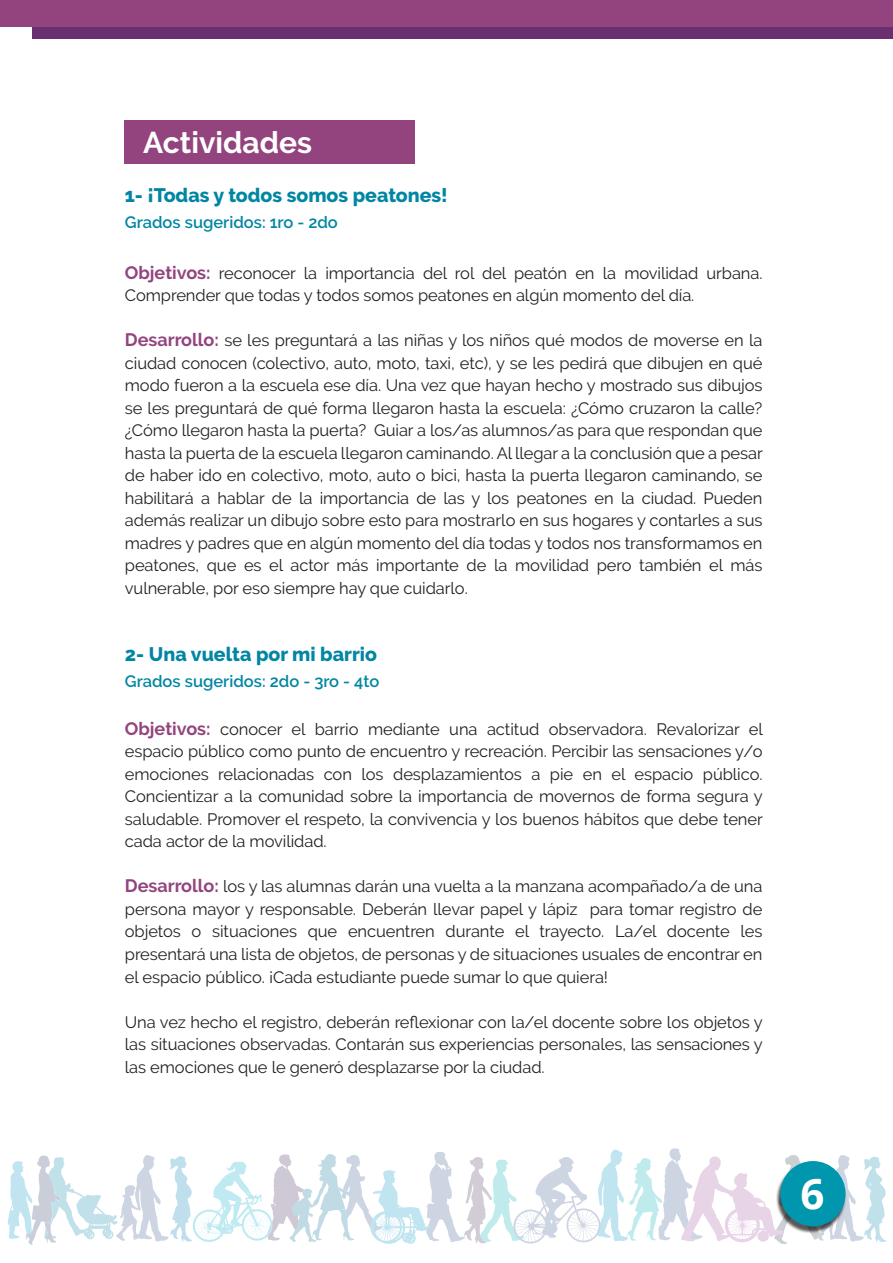
<style>
.page{position:relative;width:893px;height:1263px;background:#fff}
.page>*{position:absolute;margin:0;border:0;box-sizing:border-box;transform-origin:0 0}
.t1{font:700 42px "Open Sans";color:#fff}
.t2{font:700 30px "Raleway";color:#fff}
.t3{font:800 19.5px "Raleway";color:#0086a3}
.t4{font:16.5px/22.5px "Raleway";letter-spacing:-.005em;color:#231f20;text-align:justify}
.t5{font:600 16.5px "Raleway";color:#0086a3}
.s1{font-weight:700;font-size:18px;color:#93447f}
</style>
<div class="page">
<div style="left:33px;top:0;width:860px;height:39px;background:#6a2f71"></div>
<div style="left:0;top:0;width:893px;height:27px;background:#93447f"></div>
<svg style="left:8px;top:1148px;width:878px;height:97px"></svg>
<img style="left:774px;top:1161px;width:73px;height:73px">
<div style="left:780px;top:1161px;width:66px;height:65px;background:#0096ae;border-radius:50%"></div>
<div style="left:125px;top:120px;width:290px;height:44px;background:#93447f"></div>
<h2 class="t2" style="left:143px;top:126px;width:170px">Actividades</h2>
<p class="t3" style="left:125px;top:184px;width:324px">1- ¡Todas y todos somos peatones!</p>
<p class="t5" style="left:125px;top:213px;width:214px">Grados sugeridos: 1ro - 2do</p>
<p class="t4" style="left:125px;top:262px;width:639px"><span class="s1">Objetivos:</span> reconocer la importancia del rol del peatón en la movilidad urbana.<br>Comprender que todas y todos somos peatones en algún momento del día.</p>
<p class="t4" style="left:125px;top:329px;width:639px"><span class="s1">Desarrollo:</span> se les preguntará a las niñas y los niños qué modos de moverse en la ciudad conocen (colectivo, auto, moto, taxi, etc), y se les pedirá que dibujen en qué modo fueron a la escuela ese día. Una vez que hayan hecho y mostrado sus dibujos se les preguntará de qué forma llegaron hasta la escuela: ¿Cómo cruzaron la calle? ¿Cómo llegaron hasta la puerta? Guiar a los/as alumnos/as para que respondan que hasta la puerta de la escuela llegaron caminando. Al llegar a la conclusión que a pesar de haber ido en colectivo, moto, auto o bici, hasta la puerta llegaron caminando, se habilitará a hablar de la importancia de las y los peatones en la ciudad. Pueden además realizar un dibujo sobre esto para mostrarlo en sus hogares y contarles a sus madres y padres que en algún momento del día todas y todos nos transformamos en peatones, que es el actor más importante de la movilidad pero también el más vulnerable, por eso siempre hay que cuidarlo.</p>
<p class="t3" style="left:125px;top:643px;width:254px">2- Una vuelta por mi barrio</p>
<p class="t5" style="left:125px;top:672px;width:256px">Grados sugeridos: 2do - 3ro - 4to</p>
<p class="t4" style="left:125px;top:718px;width:640px"><span class="s1">Objetivos:</span> conocer el barrio mediante una actitud observadora. Revalorizar el espacio público como punto de encuentro y recreación. Percibir las sensaciones y/o emociones relacionadas con los desplazamientos a pie en el espacio público.<br>Concientizar a la comunidad sobre la importancia de movernos de forma segura y saludable. Promover el respeto, la convivencia y los buenos hábitos que debe tener cada actor de la movilidad.</p>
<p class="t4" style="left:125px;top:875px;width:639px"><span class="s1">Desarrollo:</span> los y las alumnas darán una vuelta a la manzana acompañado/a de una persona mayor y responsable. Deberán llevar papel y lápiz para tomar registro de objetos o situaciones que encuentren durante el trayecto. La/el docente les presentará una lista de objetos, de personas y de situaciones usuales de encontrar en el espacio público. ¡Cada estudiante puede sumar lo que quiera!</p>
<p class="t4" style="left:125px;top:1010px;width:639px">Una vez hecho el registro, deberán reflexionar con la/el docente sobre los objetos y las situaciones observadas. Contarán sus experiencias personales, las sensaciones y las emociones que le generó desplazarse por la ciudad.</p>
<h1 class="t1" style="left:800px;top:1164px;width:25px">6</h1>
</div>
